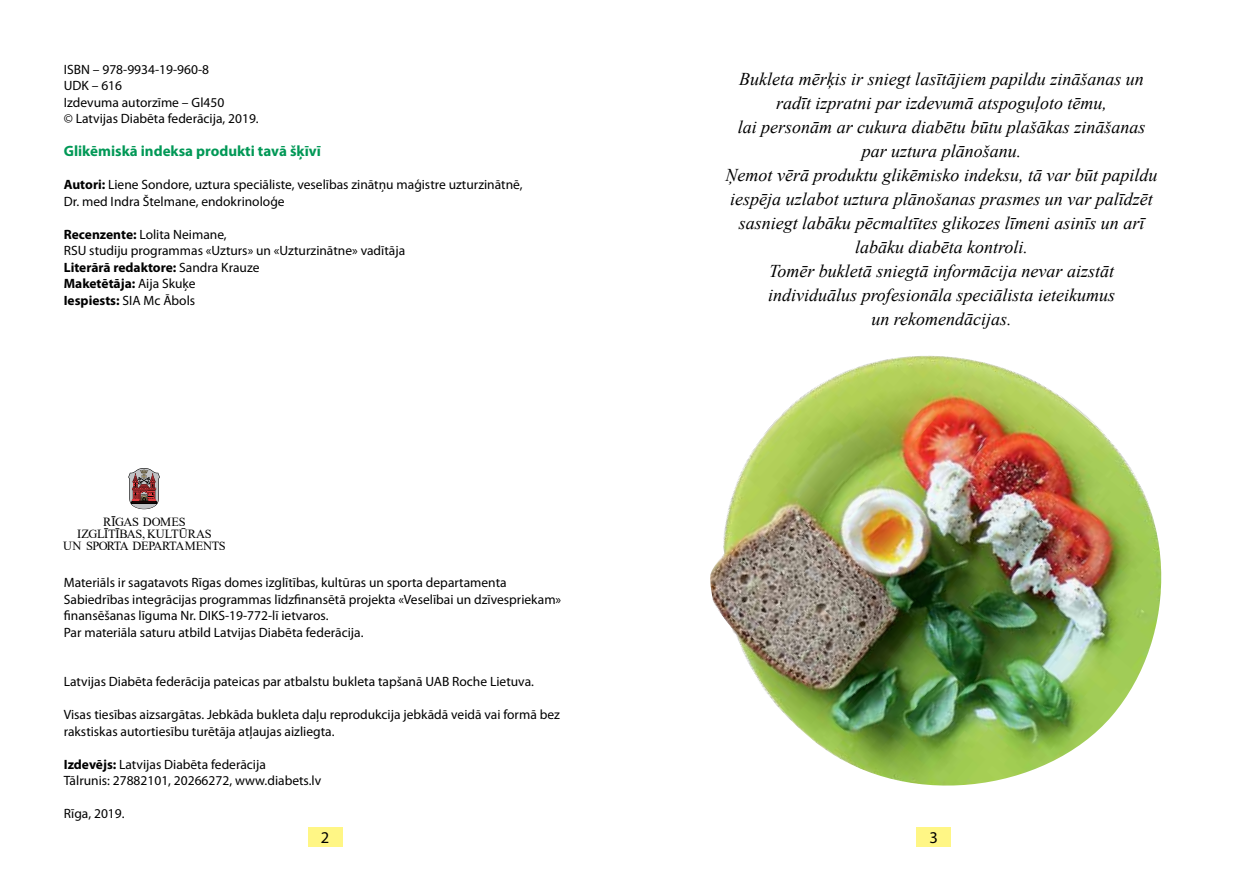
<style>
.page{position:relative;width:1259px;height:893px;background:#fff}
.page>*{position:absolute;margin:0;border:0;box-sizing:border-box;transform-origin:0 0}
.t1{font:italic 18px/24px "Times New Roman";color:#000;text-align:center}
.t2{font:16.5px "Myriad Pro";color:#000}
.t3{font:700 15px "Myriad Pro";color:#009856}
.t4{font:13.5px/16.5px "Myriad Pro";color:#000}
.t5{font:12.45px/12.3px "Times New Roman";letter-spacing:-.03em;color:#000;text-align:center}
.s1{font-weight:700}
</style>
<div class="page">
<div style="left:916px;top:827px;width:34px;height:19px;background:#fff685"></div>
<div style="left:308px;top:827px;width:34px;height:19px;background:#fff685"></div>
<svg style="left:128px;top:468px;width:32px;height:41px"></svg>
<img style="left:710px;top:356px;width:452px;height:430px">
<p class="t4" style="left:64px;top:61px;width:196px">ISBN – 978-9934-19-960-8<br>UDK – 616<br>Izdevuma autorzīme – Gl450<br>© Latvijas Diabēta federācija, 2019.</p>
<p class="t3" style="left:64px;top:142px;width:259px">Glikēmiskā indeksa produkti tavā šķīvī</p>
<p class="t4" style="left:64px;top:176px;width:460px"><span class="s1">Autori:</span> Liene Sondore, uztura speciāliste, veselības zinātņu maģistre uzturzinātnē,<br>Dr. med Indra Štelmane, endokrinoloģe</p>
<p class="t4" style="left:64px;top:226px;width:343px"><span class="s1">Recenzente:</span> Lolita Neimane,<br>RSU studiju programmas «Uzturs» un «Uzturzinātne» vadītāja <span class="s1">Literārā redaktore:</span> Sandra Krauze<br><span class="s1">Maketētāja:</span> Aija Skuķe<br><span class="s1">Iespiests:</span> SIA Mc Ābols</p>
<p class="t5" style="left:63px;top:515px;width:164px">RĪGAS DOMES<br>IZGLĪTĪBAS, KULTŪRAS<br>UN SPORTA DEPARTAMENTS</p>
<p class="t4" style="left:64px;top:574px;width:499px">Materiāls ir sagatavots Rīgas domes izglītības, kultūras un sporta departamenta Sabiedrības integrācijas programmas līdzfinansētā projekta «Veselībai un dzīvespriekam» finansēšanas līguma Nr. DIKS-19-772-lī ietvaros.<br>Par materiāla saturu atbild Latvijas Diabēta federācija.</p>
<p class="t4" style="left:64px;top:673px;width:472px">Latvijas Diabēta federācija pateicas par atbalstu bukleta tapšanā UAB Roche Lietuva.</p>
<p class="t4" style="left:64px;top:706px;width:498px">Visas tiesības aizsargātas. Jebkāda bukleta daļu reprodukcija jebkādā veidā vai formā bez rakstiskas autortiesību turētāja atļaujas aizliegta.</p>
<p class="t4" style="left:64px;top:756px;width:259px"><span class="s1">Izdevējs:</span> Latvijas Diabēta federācija<br>Tālrunis: 27882101, 20266272, www.diabets.lv</p>
<p class="t4" style="left:64px;top:805px;width:62px">Rīga, 2019.</p>
<p class="t1" style="left:725px;top:66px;width:433px">Bukleta mērķis ir sniegt lasītājiem papildu zināšanas un radīt izpratni par izdevumā atspoguļoto tēmu,<br>lai personām ar cukura diabētu būtu plašākas zināšanas par uztura plānošanu.<br>Ņemot vērā produktu glikēmisko indeksu, tā var būt papildu iespēja uzlabot uztura plānošanas prasmes un var palīdzēt sasniegt labāku pēcmaltītes glikozes līmeni asinīs un arī labāku diabēta kontroli.<br>Tomēr bukletā sniegtā informācija nevar aizstāt individuālus profesionāla speciālista ieteikumus<br>un rekomendācijas.</p>
<p class="t2" style="left:321px;top:827px;width:10px">2</p>
<p class="t2" style="left:929px;top:827px;width:10px">3</p>
</div>
